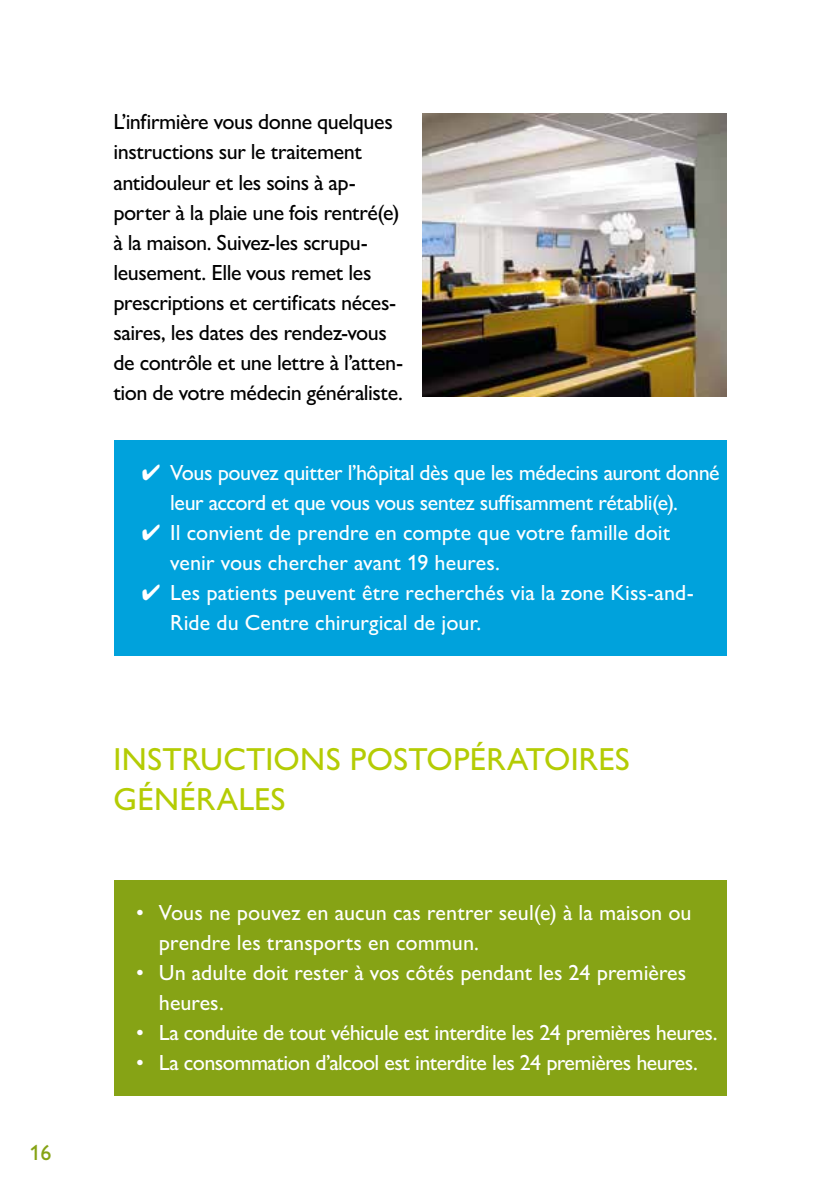
<style>
.page{position:relative;width:840px;height:1191px;background:#fff}
.page>*{position:absolute;margin:0;border:0;box-sizing:border-box;transform-origin:0 0}
.t1{font:500 32px/40px "Gill Sans Nova";color:#b4cc04}
.t2{font:500 22px/30px "Gill Sans Nova";letter-spacing:-.005em;color:#fff}
.t3{font:500 22px/30px "Gill Sans Nova";letter-spacing:-.02em;color:#000}
.t4{font:500 22px/30px "Gill Sans Nova";letter-spacing:-.025em;color:#fff}
.t5{font:500 22px "Gill Sans Nova";color:#86a315}
</style>
<div class="page">
<div style="left:113px;top:880px;width:613px;height:216px;background:#86a315"></div>
<div style="left:113px;top:440px;width:613px;height:216px;background:#00a2dc"></div>
<img style="left:422px;top:113px;width:304px;height:284px">
<p class="t5" style="left:29px;top:1138px;width:23px">16</p>
<p class="t3" style="left:113px;top:107px;width:291px">L’infirmière vous donne quelques instructions sur le traitement antidouleur et les soins à ap&shy;porter à la plaie une fois rentré(e) à la maison. Suivez-les scrupu&shy;leusement. Elle vous remet les prescriptions et certificats néces&shy;saires, les dates des rendez-vous de contrôle et une lettre à l’atten&shy;tion de votre médecin généraliste.</p>
<p class="t4" style="left:170px;top:457px;width:550px;text-indent:-28px">✔ Vous pouvez quitter l’hôpital dès que les médecins auront donné leur accord et que vous vous sentez suffisamment rétabli(e).</p>
<p class="t2" style="left:170px;top:517px;width:501px;text-indent:-28px">✔ Il convient de prendre en compte que votre famille doit venir vous chercher avant 19 heures.</p>
<p class="t2" style="left:170px;top:577px;width:525px;text-indent:-28px">✔ Les patients peuvent être recherchés via la zone Kiss-and-<br>Ride du Centre chirurgical de jour.</p>
<h1 class="t1" style="left:113px;top:738px;width:518px">INSTRUCTIONS POSTOPÉRATOIRES<br>GÉNÉRALES</h1>
<p class="t2" style="left:159px;top:897px;width:534px;text-indent:-23px">• Vous ne pouvez en aucun cas rentrer seul(e) à la maison ou prendre les transports en commun.</p>
<p class="t2" style="left:159px;top:957px;width:528px;text-indent:-23px">• Un adulte doit rester à vos côtés pendant les 24 premières heures.</p>
<p class="t4" style="left:136px;top:1017px;width:582px">• La conduite de tout véhicule est interdite les 24 premières heures.</p>
<p class="t4" style="left:136px;top:1047px;width:563px">• La consommation d’alcool est interdite les 24 premières heures.</p>
</div>
